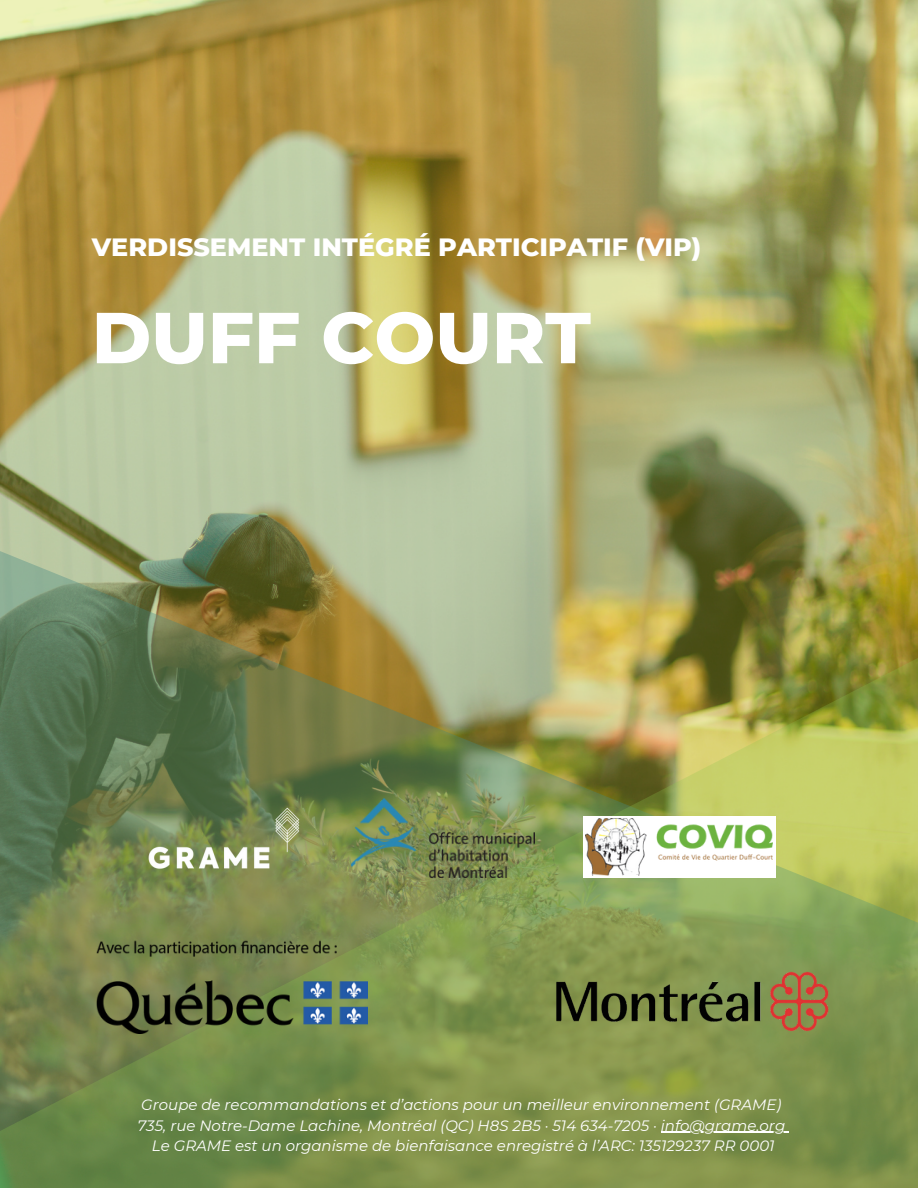
<style>
.page{position:relative;width:918px;height:1188px;background:#fff}
.page>*{position:absolute;margin:0;border:0;box-sizing:border-box;transform-origin:0 0}
.t1{font:800 72px "Montserrat";color:#fff}
.t2{font:800 25.5px "Montserrat";color:#fff}
.t3{font:italic 15px "Montserrat";color:#fff}
</style>
<div class="page">
<img style="left:0;top:0;width:918px;height:525px">
<img style="left:0;top:525px;width:918px;height:98px">
<img style="left:0;top:623px;width:918px;height:565px">
<img style="left:351px;top:798px;width:184px;height:80px">
<div style="left:583px;top:816px;width:192px;height:62px;background:#fff"></div>
<img style="left:586px;top:819px;width:186px;height:56px">
<img style="left:96px;top:939px;width:271px;height:95px">
<img style="left:552px;top:971px;width:279px;height:63px">
<img style="left:143px;top:800px;width:161px;height:78px">
<hr style="left:661px;top:1132px;width:124px;height:1px;background:#fff">
<p class="t2" style="left:92px;top:231px;width:611px">VERDISSEMENT INTÉGRÉ PARTICIPATIF (VIP)</p>
<p class="t1" style="left:92px;top:294px;width:501px">DUFF COURT</p>
<p class="t3" style="left:141px;top:1096px;width:642px">Groupe de recommandations et d’actions pour un meilleur environnement (GRAME)</p>
<p class="t3" style="left:137px;top:1116px;width:649px">735, rue Notre-Dame Lachine, Montréal (QC) H8S 2B5 · 514 634-7205 · info@grame.org</p>
<p class="t3" style="left:152px;top:1136px;width:624px">Le GRAME est un organisme de bienfaisance enregistré à l’ARC: 135129237 RR 0001</p>
</div>
